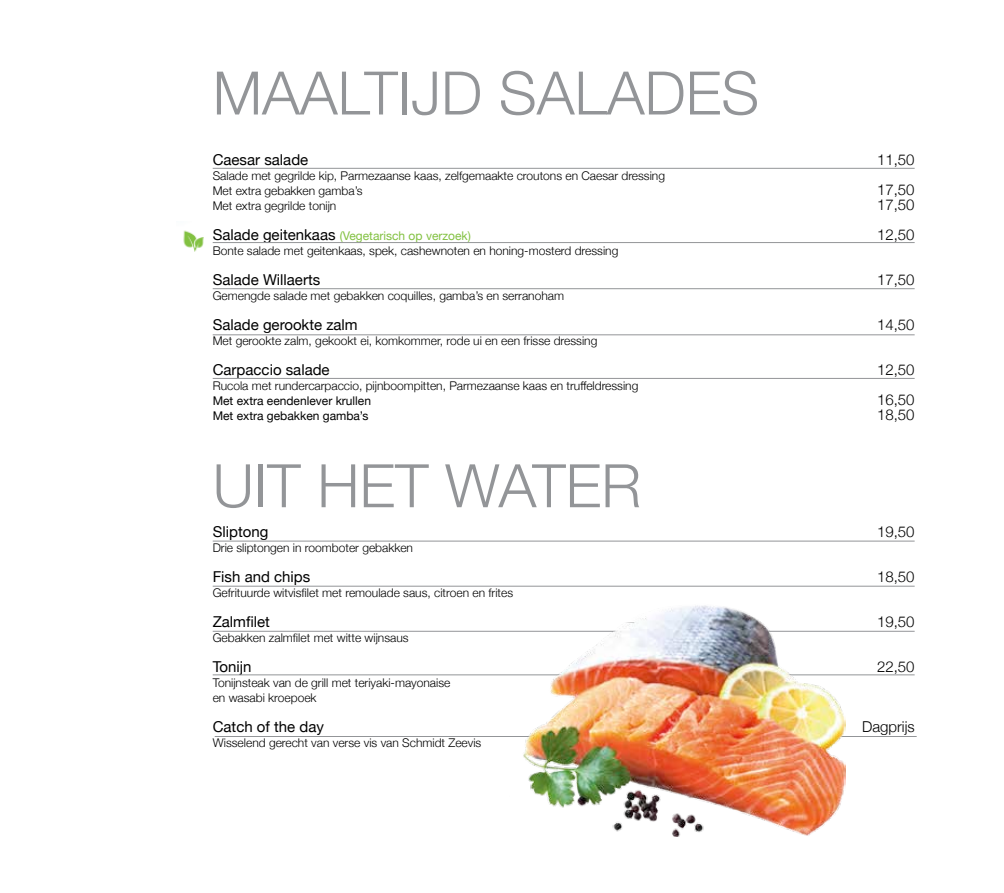
<style>
.page{position:relative;width:1004px;height:893px;background:#fff}
.page>*{position:absolute;margin:0;border:0;box-sizing:border-box;transform-origin:0 0}
.t1{font:300 60px "Helvetica Neue";color:#939598}
.t2{font:15px "Helvetica Neue";color:#000}
.t3{font:300 15px "Helvetica Neue";color:#000}
.t4{font:300 15px "Helvetica Neue";color:#010000}
.t5{font:300 12px/15px "Helvetica Neue";color:#000}
.t6{font:12px "Helvetica Neue";color:#000}
.t7{font:12px "Helvetica Neue";color:#82c141}
.s1{font-size:15px;color:#000}
</style>
<div class="page">
<hr style="left:213px;top:168px;width:701px;height:1px;background:#939598">
<hr style="left:213px;top:242px;width:701px;height:1px;background:#939598">
<hr style="left:213px;top:288px;width:701px;height:1px;background:#939598">
<hr style="left:213px;top:334px;width:701px;height:1px;background:#939598">
<hr style="left:213px;top:378px;width:701px;height:1px;background:#939598">
<hr style="left:213px;top:541px;width:701px;height:1px;background:#939598">
<hr style="left:213px;top:586px;width:701px;height:1px;background:#939598">
<hr style="left:213px;top:631px;width:701px;height:1px;background:#939598">
<hr style="left:213px;top:674px;width:701px;height:1px;background:#939598">
<hr style="left:215px;top:736px;width:701px;height:1px;background:#939598">
<img style="left:509px;top:605px;width:336px;height:231px">
<img style="left:183px;top:230px;width:21px;height:22px">
<h1 class="t1" style="left:213px;top:45px;width:548px">MAALTIJD SALADES</h1>
<p class="t2" style="left:213px;top:149px;width:97px">Caesar salade</p>
<p class="t3" style="left:877px;top:148px;width:39px">11,50</p>
<p class="t5" style="left:213px;top:168px;width:454px">Salade met gegrilde kip, Parmezaanse kaas, zelfgemaakte croutons en Caesar dressing<br>Met extra gebakken gamba’s</p>
<p class="t3" style="left:877px;top:178px;width:39px">17,50</p>
<p class="t5" style="left:213px;top:198px;width:125px">Met extra gegrilde tonijn</p>
<p class="t3" style="left:877px;top:193px;width:39px">17,50</p>
<p class="t7" style="left:213px;top:227px;width:260px"><span class="s1">Salade geitenkaas</span> (Vegetarisch op verzoek)</p>
<p class="t3" style="left:877px;top:223px;width:39px">12,50</p>
<p class="t5" style="left:213px;top:243px;width:407px">Bonte salade met geitenkaas, spek, cashewnoten en honing-mosterd dressing</p>
<p class="t2" style="left:213px;top:269px;width:109px">Salade Willaerts</p>
<p class="t3" style="left:877px;top:268px;width:39px">17,50</p>
<p class="t5" style="left:213px;top:288px;width:353px">Gemengde salade met gebakken coquilles, gamba’s en serranoham</p>
<p class="t2" style="left:213px;top:314px;width:147px">Salade gerookte zalm</p>
<p class="t3" style="left:877px;top:313px;width:39px">14,50</p>
<p class="t5" style="left:213px;top:333px;width:386px">Met gerookte zalm, gekookt ei, komkommer, rode ui en een frisse dressing</p>
<p class="t2" style="left:213px;top:359px;width:118px">Carpaccio salade</p>
<p class="t4" style="left:877px;top:358px;width:39px">12,50</p>
<p class="t5" style="left:213px;top:378px;width:427px">Rucola met rundercarpaccio, pijnboompitten, Parmezaanse kaas en truffeldressing</p>
<p class="t6" style="left:213px;top:392px;width:160px">Met extra eendenlever krullen</p>
<p class="t3" style="left:877px;top:388px;width:39px">16,50</p>
<p class="t6" style="left:213px;top:407px;width:157px">Met extra gebakken gamba’s</p>
<p class="t3" style="left:877px;top:403px;width:39px">18,50</p>
<h1 class="t1" style="left:213px;top:437px;width:142px">Uit het</h1>
<h1 class="t1" style="left:445px;top:437px;width:90px">Water</h1>
<p class="t2" style="left:213px;top:521px;width:57px">Sliptong</p>
<p class="t3" style="left:877px;top:520px;width:39px">19,50</p>
<p class="t5" style="left:213px;top:540px;width:202px">Drie sliptongen in roomboter gebakken</p>
<p class="t2" style="left:213px;top:566px;width:99px">Fish and chips</p>
<p class="t3" style="left:877px;top:565px;width:39px">18,50</p>
<p class="t5" style="left:213px;top:585px;width:302px">Gefrituurde witvisfilet met remoulade saus, citroen en frites</p>
<p class="t2" style="left:213px;top:611px;width:59px">Zalmfilet</p>
<p class="t3" style="left:877px;top:610px;width:39px">19,50</p>
<p class="t5" style="left:213px;top:630px;width:197px">Gebakken zalmfilet met witte wijnsaus</p>
<p class="t2" style="left:213px;top:656px;width:40px">Tonijn</p>
<p class="t3" style="left:877px;top:655px;width:39px">22,50</p>
<p class="t5" style="left:213px;top:675px;width:239px">Tonijnsteak van de grill met teriyaki-mayonaise en wasabi kroepoek</p>
<p class="t2" style="left:213px;top:716px;width:113px">Catch of the day</p>
<p class="t3" style="left:862px;top:715px;width:54px">Dagprijs</p>
<p class="t5" style="left:213px;top:735px;width:270px">Wisselend gerecht van verse vis van Schmidt Zeevis</p>
</div>
